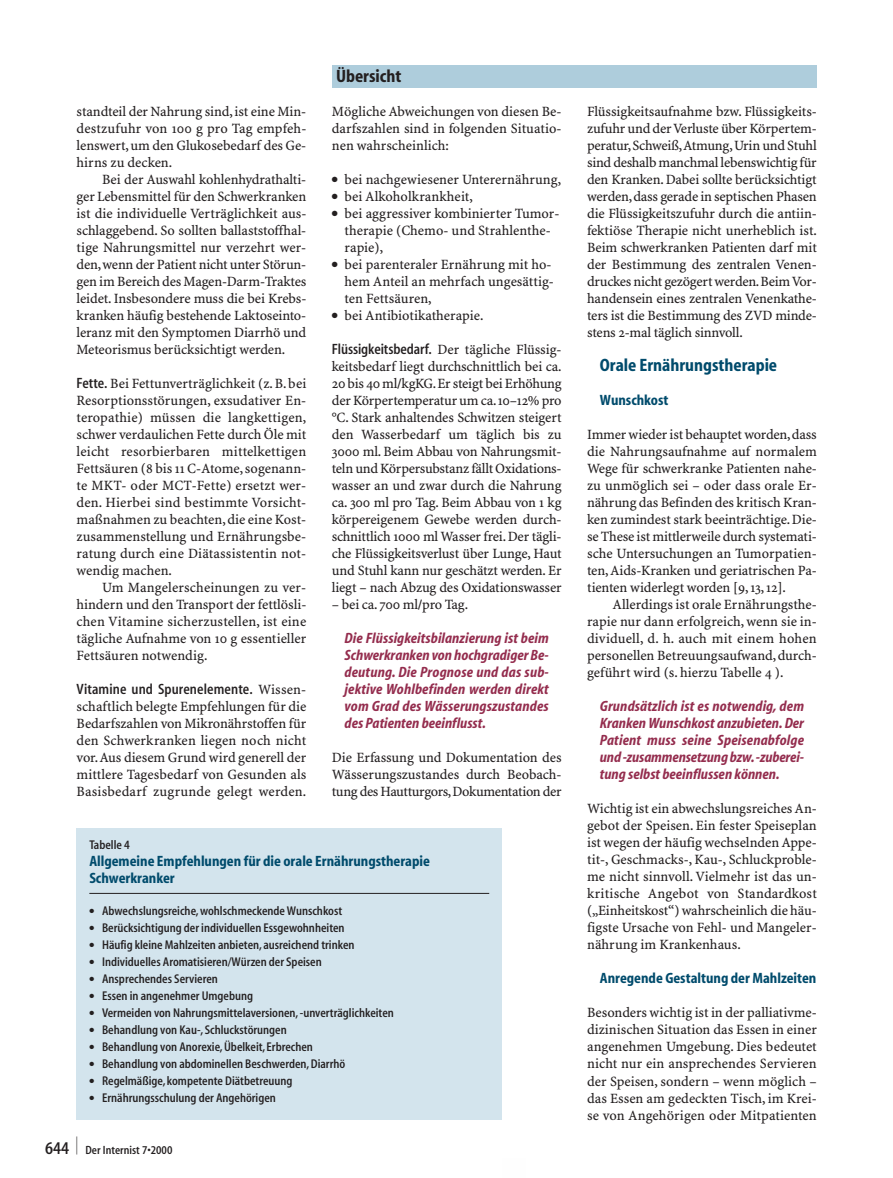
<style>
.page{position:relative;width:893px;height:1178px;background:#fff}
.page>*{position:absolute;margin:0;border:0;box-sizing:border-box;transform-origin:0 0}
.t1{font:700 18px "Myriad";color:#004b6c}
.t2{font:700 18px "Myriad";color:#231f20}
.t3{font:600 18px "Myriad";color:#231f20;scale:.38 1}
.t4{font:italic 700 15px/17px "Myriad";color:#942d4e;text-align:justify}
.t5{font:700 15px/17px "Myriad";color:#004b6c}
.t6{font:600 15px "Myriad";letter-spacing:.01em;color:#231f20}
.t7{font:14.25px/17px "S Minion Plus";color:#231f20;text-align:justify}
.t8{font:600 12.75px "Myriad";color:#231f20}
.t9{font:600 12px "Myriad";color:#231f20}
.s1{font-family:"Myriad";font-weight:600;font-size:15px}
.s2{font-family:"S Minion Plus";font-weight:400;font-size:14.25px}
.s3{font-size:18px}
</style>
<div class="page">
<div style="left:332px;top:65px;width:484px;height:22px;background:#aecddc"></div>
<div style="left:77px;top:827px;width:425px;height:292px;background:#d3e4ed"></div>
<hr style="left:89px;top:893px;width:400px;height:1px;background:#231f20">
<p class="t7" style="left:77px;top:104px;width:231px">standteil der Nahrung sind, ist eine Min&shy;destzufuhr von 100 g pro Tag empfeh&shy;lenswert, um den Glukosebedarf des Ge&shy;hirns zu decken.</p>
<p class="t7" style="left:77px;top:172px;width:231px;text-indent:26px">Bei der Auswahl kohlenhydrathalti&shy;ger Lebensmittel für den Schwerkranken ist die individuelle Verträglichkeit aus&shy;schlaggebend. So sollten ballaststoffhal&shy;tige Nahrungsmittel nur verzehrt wer&shy;den,wenn der Patient nicht unter Störun&shy;gen im Bereich des Magen-Darm-Traktes leidet. Insbesondere muss die bei Krebs&shy;kranken häufig bestehende Laktoseinto&shy;leranz mit den Symptomen Diarrhö und Meteorismus berücksichtigt werden.</p>
<p class="t7" style="left:77px;top:376px;width:231px"><span class="s1">Fette.</span> Bei Fettunverträglichkeit (z. B. bei Resorptionsstörungen, exsudativer En&shy;teropathie) müssen die langkettigen, schwer verdaulichen Fette durch Öle mit leicht resorbierbaren mittelkettigen Fettsäuren (8 bis 11 C-Atome, sogenann&shy;te MKT- oder MCT-Fette) ersetzt wer&shy;den. Hierbei sind bestimmte Vorsicht&shy;maßnahmen zu beachten, die eine Kost&shy;zusammenstellung und Ernährungsbe&shy;ratung durch eine Diätassistentin not&shy;wendig machen.</p>
<p class="t7" style="left:77px;top:580px;width:231px;text-indent:26px">Um Mangelerscheinungen zu ver&shy;hindern und den Transport der fettlösli&shy;chen Vitamine sicherzustellen, ist eine tägliche Aufnahme von 10 g essentieller Fettsäuren notwendig.</p>
<p class="t6" style="left:77px;top:683px;width:231px">Vitamine und Spurenelemente. <span class="s2">Wissen-</span></p>
<p class="t7" style="left:77px;top:699px;width:231px">schaftlich belegte Empfehlungen für die Bedarfszahlen von Mikronährstoffen für den Schwerkranken liegen noch nicht vor.Aus diesem Grund wird generell der mittlere Tagesbedarf von Gesunden als Basisbedarf zugrunde gelegt werden.</p>
<p class="t2" style="left:336px;top:69px;width:67px">Übersicht</p>
<p class="t7" style="left:332px;top:104px;width:231px">Mögliche Abweichungen von diesen Be&shy;darfszahlen sind in folgenden Situatio&shy;nen wahrscheinlich:</p>
<p class="t7" style="left:332px;top:172px;width:231px">● bei nachgewiesener Unterernährung,</p>
<p class="t7" style="left:332px;top:189px;width:142px">● bei Alkoholkrankheit,</p>
<p class="t7" style="left:344px;top:206px;width:216px;text-align:left;text-indent:-13px">● bei aggressiver kombinierter Tumor&shy;therapie (Chemo- und Strahlenthe&shy;rapie),</p>
<p class="t7" style="left:344px;top:257px;width:211px;text-align:left;text-indent:-13px">● bei parenteraler Ernährung mit ho&shy;hem Anteil an mehrfach ungesättig&shy;ten Fettsäuren,</p>
<p class="t7" style="left:332px;top:308px;width:153px">● bei Antibiotikatherapie.</p>
<p class="t6" style="left:332px;top:343px;width:231px">Flüssigkeitsbedarf. <span class="s2">Der tägliche Flüssig-</span></p>
<p class="t7" style="left:332px;top:359px;width:231px">keitsbedarf liegt durchschnittlich bei ca.<br>20 bis 40 ml/kgKG.Er steigt bei Erhöhung der Körpertemperatur um ca.10–12% pro °C. Stark anhaltendes Schwitzen steigert den Wasserbedarf um täglich bis zu 3000 ml. Beim Abbau von Nahrungsmit&shy;teln und Körpersubstanz fällt Oxidations&shy;wasser an und zwar durch die Nahrung ca. 300 ml pro Tag. Beim Abbau von 1 kg körpereigenem Gewebe werden durch&shy;schnittlich 1000 ml Wasser frei. Der tägli&shy;che Flüssigkeitsverlust über Lunge, Haut und Stuhl kann nur geschätzt werden. Er liegt – nach Abzug des Oxidationswasser</p>
<p class="t7" style="left:332px;top:597px;width:138px">– bei ca. 700 ml/pro Tag.</p>
<p class="t4" style="left:344px;top:631px;width:206px">Die Flüssigkeitsbilanzierung ist beim Schwerkranken von hochgradiger Be&shy;deutung. Die Prognose und das sub&shy;jektive Wohlbefinden werden direkt vom Grad des Wässerungszustandes des Patienten beeinflusst.</p>
<p class="t7" style="left:332px;top:750px;width:231px">Die Erfassung und Dokumentation des Wässerungszustandes durch Beobach&shy;tung des Hautturgors,Dokumentation der</p>
<p class="t8" style="left:89px;top:840px;width:42px">Tabelle 4</p>
<p class="t5" style="left:89px;top:854px;width:342px">Allgemeine Empfehlungen für die orale Ernährungstherapie<br>Schwerkranker</p>
<p class="t8" style="left:89px;top:906px;width:254px">● Abwechslungsreiche, wohlschmeckende Wunschkost</p>
<p class="t8" style="left:89px;top:923px;width:257px">● Berücksichtigung der individuellen Essgewohnheiten</p>
<p class="t8" style="left:89px;top:940px;width:267px">● Häufig kleine Mahlzeiten anbieten, ausreichend trinken</p>
<p class="t8" style="left:89px;top:957px;width:234px">● Individuelles Aromatisieren/Würzen der Speisen</p>
<p class="t8" style="left:89px;top:974px;width:130px">● Ansprechendes Servieren</p>
<p class="t8" style="left:89px;top:991px;width:165px">● Essen in angenehmer Umgebung</p>
<p class="t8" style="left:89px;top:1008px;width:306px">● Vermeiden von Nahrungsmittelaversionen, -unverträglichkeiten</p>
<p class="t8" style="left:89px;top:1025px;width:199px">● Behandlung von Kau-, Schluckstörungen</p>
<p class="t8" style="left:89px;top:1042px;width:225px">● Behandlung von Anorexie, Übelkeit, Erbrechen</p>
<p class="t8" style="left:89px;top:1059px;width:257px">● Behandlung von abdominellen Beschwerden, Diarrhö</p>
<p class="t8" style="left:89px;top:1076px;width:205px">● Regelmäßige, kompetente Diätbetreuung</p>
<p class="t8" style="left:89px;top:1093px;width:188px">● Ernährungsschulung der Angehörigen</p>
<p class="t3" style="left:76px;top:1136px;width:5px">|</p>
<p class="t9" style="left:45px;top:1144px;width:129px"><span class="s3">644</span> Der Internist 7•2000</p>
<p class="t7" style="left:587px;top:104px;width:231px">Flüssigkeitsaufnahme bzw. Flüssigkeits&shy;zufuhr und der Verluste über Körpertem&shy;peratur,Schweiß,Atmung,Urin und Stuhl sind deshalb manchmal lebenswichtig für den Kranken. Dabei sollte berücksichtigt werden,dass gerade in septischen Phasen die Flüssigkeitszufuhr durch die antiin&shy;fektiöse Therapie nicht unerheblich ist.<br>Beim schwerkranken Patienten darf mit der Bestimmung des zentralen Venen&shy;druckes nicht gezögert werden.Beim Vor&shy;handensein eines zentralen Venenkathe&shy;ters ist die Bestimmung des ZVD minde&shy;stens 2-mal täglich sinnvoll.</p>
<p class="t1" style="left:600px;top:358px;width:179px">Orale Ernährungstherapie</p>
<p class="t5" style="left:600px;top:393px;width:70px">Wunschkost</p>
<p class="t7" style="left:587px;top:427px;width:231px">Immer wieder ist behauptet worden,dass die Nahrungsaufnahme auf normalem Wege für schwerkranke Patienten nahe&shy;zu unmöglich sei – oder dass orale Er&shy;nährung das Befinden des kritisch Kran&shy;ken zumindest stark beeinträchtige. Die&shy;se These ist mittlerweile durch systemati&shy;sche Untersuchungen an Tumorpatien&shy;ten,Aids-Kranken und geriatrischen Pa&shy;tienten widerlegt worden [9, 13, 12].</p>
<p class="t7" style="left:587px;top:597px;width:231px;text-indent:26px">Allerdings ist orale Ernährungsthe&shy;rapie nur dann erfolgreich, wenn sie in&shy;dividuell, d. h. auch mit einem hohen personellen Betreuungsaufwand, durch&shy;geführt wird (s. hierzu Tabelle 4 ).</p>
<p class="t4" style="left:600px;top:699px;width:206px">Grundsätzlich ist es notwendig, dem Kranken Wunschkost anzubieten. Der Patient muss seine Speisenabfolge und -zusammensetzung bzw.-zuberei&shy;tung selbst beeinflussen können.</p>
<p class="t7" style="left:587px;top:801px;width:231px">Wichtig ist ein abwechslungsreiches An&shy;gebot der Speisen. Ein fester Speiseplan ist wegen der häufig wechselnden Appe&shy;tit-, Geschmacks-, Kau-, Schluckproble&shy;me nicht sinnvoll. Vielmehr ist das un&shy;kritische Angebot von Standardkost („Einheitskost“) wahrscheinlich die häu&shy;figste Ursache von Fehl- und Mangeler&shy;nährung im Krankenhaus.</p>
<p class="t5" style="left:600px;top:971px;width:218px">Anregende Gestaltung der Mahlzeiten</p>
<p class="t7" style="left:587px;top:1005px;width:231px">Besonders wichtig ist in der palliativme&shy;dizinischen Situation das Essen in einer angenehmen Umgebung. Dies bedeutet nicht nur ein ansprechendes Servieren der Speisen, sondern – wenn möglich – das Essen am gedeckten Tisch, im Krei&shy;se von Angehörigen oder Mitpatienten</p>
</div>
